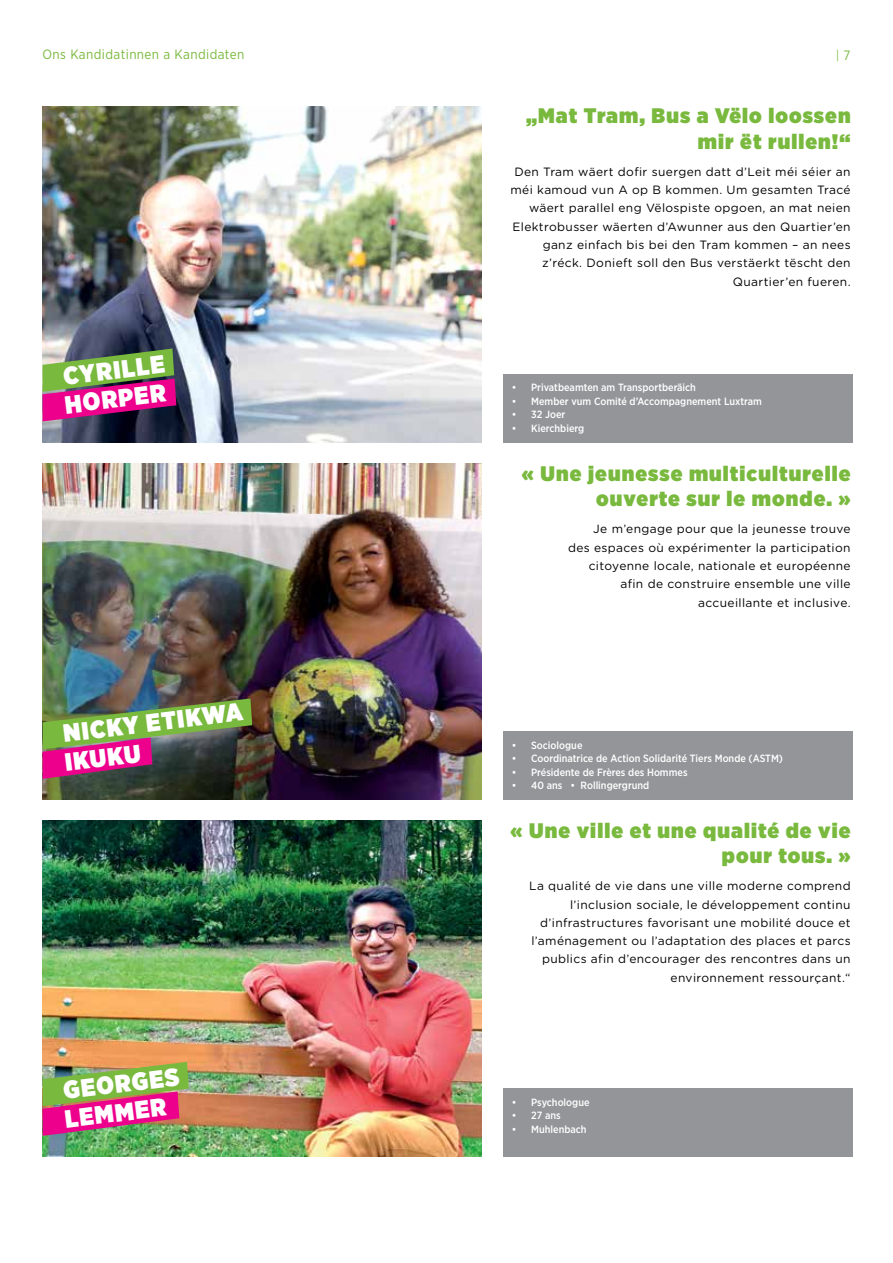
<style>
.page{position:relative;width:893px;height:1263px;background:#fff}
.page>*{position:absolute;margin:0;border:0;box-sizing:border-box;transform-origin:0 0}
.t1{font:900 25.05px/28.7px "Gotham Narrow";color:#fff}
.t2{font:900 21px/25.5px "Gotham Narrow";letter-spacing:.05em;color:#79b93e;text-align:right;scale:1.04 1}
.t3{font:13.5px "Gotham Narrow";letter-spacing:.03em;color:#79b93e}
.t4{font:condensed 13.5px "Gotham HTF";color:#79b93e}
.t5{font:12px/18.3px "Gotham Rounded";letter-spacing:.03em;color:#000;text-align:right}
.t6{font:500 10.5px "Gotham Narrow";color:#fff}
.s1{font-family:"Gotham Narrow";font-stretch:normal}
</style>
<div class="page">
<img style="left:43px;top:821px;width:439px;height:336px">
<img style="left:43px;top:464px;width:439px;height:336px">
<img style="left:43px;top:106px;width:439px;height:336px">
<div style="left:503px;top:1089px;width:350px;height:68px;background:#939598"></div>
<div style="left:503px;top:732px;width:350px;height:68px;background:#939598"></div>
<div style="left:503px;top:374px;width:350px;height:68px;background:#939598"></div>
<img style="left:43px;top:1062px;width:146px;height:74px">
<img style="left:43px;top:698px;width:209px;height:81px">
<svg style="left:43px;top:348px;width:133px;height:73px;background:#955663"></svg>
<p class="t3" style="left:43px;top:46px;width:203px">Ons Kandidatinnen a Kandidaten</p>
<h1 class="t1" style="left:60px;top:362px;width:105px;rotate:-7deg">CYRILLE<br>HORPER</h1>
<h1 class="t1" style="left:60px;top:719px;width:184px;rotate:-7deg">NICKY ETIKWA<br>IKUKU</h1>
<h1 class="t1" style="left:60px;top:1076px;width:120px;rotate:-7deg">GEORGES<br>LEMMER</h1>
<p class="t4" style="left:836px;top:48px;width:16px">| <span class="s1">7</span></p>
<h2 class="t2" style="left:526px;top:103px;width:314px">„Mat Tram, Bus a Vëlo loossen mir ët rullen!“</h2>
<p class="t5" style="left:510px;top:162px;width:342px">Den Tram wäert dofir suergen datt d’Leit méi séier an méi kamoud vun A op B kommen. Um gesamten Tracé wäert parallel eng Vëlospiste opgoen, an mat neien Elektrobusser wäerten d’Awunner aus den Quartier’en ganz einfach bis bei den Tram kommen – an nees z’réck. Donieft soll den Bus verstäerkt tëscht den Quartier’en fueren.</p>
<p class="t6" style="left:512px;top:381px;width:186px">• Privatbeamten am Transportberäich</p>
<p class="t6" style="left:512px;top:394px;width:252px">• Member vum Comité d’Accompagnement Luxtram</p>
<p class="t6" style="left:512px;top:408px;width:55px">• 32 Joer</p>
<p class="t6" style="left:512px;top:421px;width:74px">• Kierchbierg</p>
<h2 class="t2" style="left:522px;top:460px;width:318px">« Une jeunesse multiculturelle ouverte sur le monde. »</h2>
<p class="t5" style="left:568px;top:519px;width:284px">Je m’engage pour que la jeunesse trouve<br>des espaces où expérimenter la participation citoyenne locale, nationale et européenne afin de construire ensemble une ville accueillante et inclusive.</p>
<p class="t6" style="left:512px;top:738px;width:72px">• Sociologue</p>
<p class="t6" style="left:512px;top:752px;width:273px">• Coordinatrice de Action Solidarité Tiers Monde (ASTM)</p>
<p class="t6" style="left:512px;top:765px;width:177px">• Présidente de Frères des Hommes</p>
<p class="t6" style="left:512px;top:779px;width:139px">• 40 ans • Rollingergrund</p>
<h2 class="t2" style="left:511px;top:817px;width:328px">« Une ville et une qualité de vie pour tous. »</h2>
<p class="t5" style="left:529px;top:876px;width:323px">La qualité de vie dans une ville moderne comprend l’inclusion sociale, le développement continu d’infrastructures favorisant une mobilité douce et l’aménagement ou l’adaptation des places et parcs publics afin d’encourager des rencontres dans un environnement ressourçant.“</p>
<p class="t6" style="left:512px;top:1095px;width:79px">• Psychologue</p>
<p class="t6" style="left:512px;top:1109px;width:50px">• 27 ans</p>
<p class="t6" style="left:512px;top:1122px;width:76px">• Muhlenbach</p>
</div>
